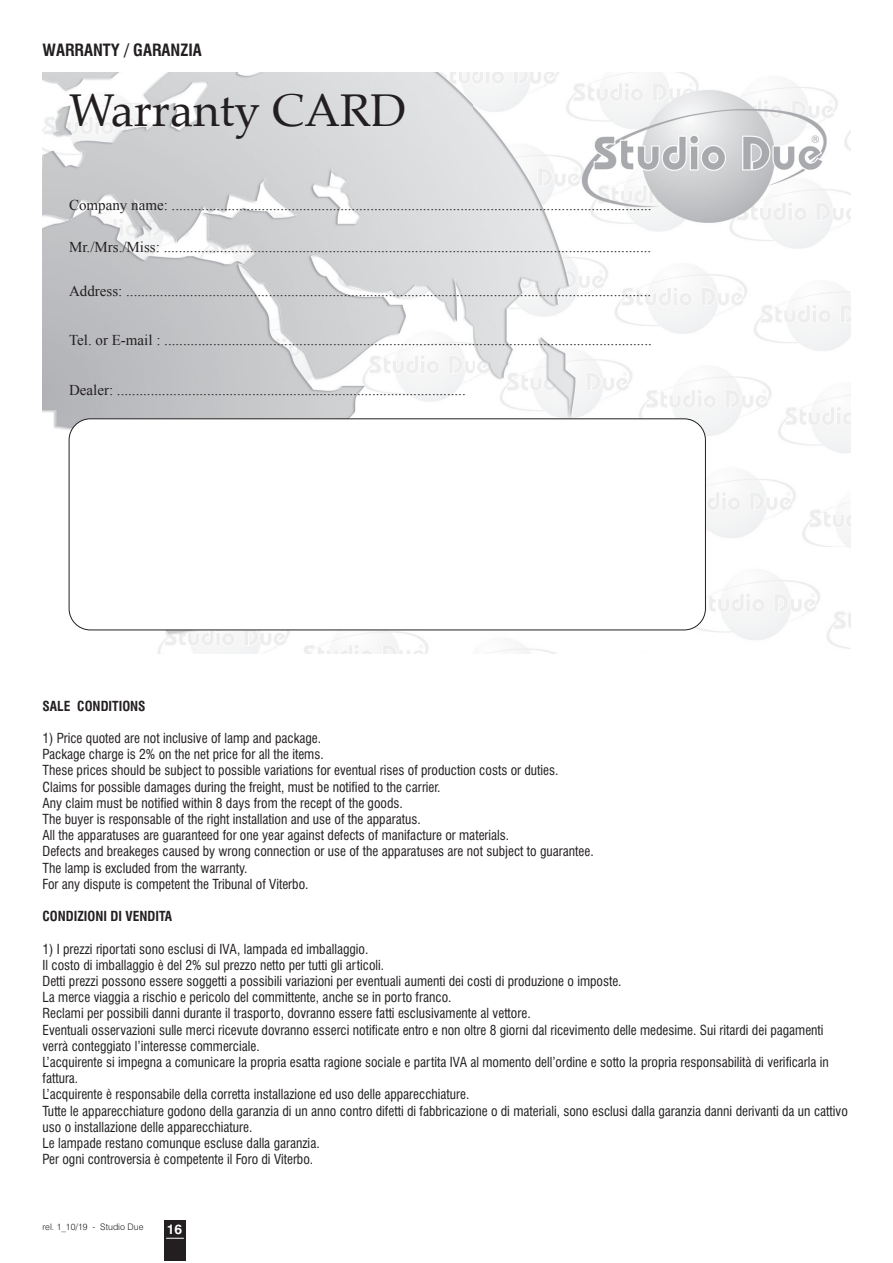
<style>
.page{position:relative;width:893px;height:1263px;background:#fff}
.page>*{position:absolute;margin:0;border:0;box-sizing:border-box;transform-origin:0 0}
.t1{font:45.9px "Palatino";color:#231f20}
.t2{font:700 condensed 16.5px "Swiss 721 BT";color:#231f20}
.t3{font:15px "Times New Roman";color:#231f20}
.t4{font:condensed 13.5px/16.2px "Swiss 721 BT";color:#231f20}
.t5{font:700 condensed 13.5px "Swiss 721 BT";color:#231f20}
.t6{font:700 13.5px "Swiss 721 BT";color:#fff}
.t7{font:300 9px "Swiss 721 BT";color:#231f20}
</style>
<div class="page">
<div style="left:164px;top:1220px;width:21px;height:41px;background:#231f20"></div>
<svg style="left:166px;top:1238px;width:18px;height:1px"></svg>
<img style="left:42px;top:72px;width:808px;height:582px">
<div style="left:69px;top:419px;width:636px;height:211px;background:#fff;border-radius:21px"></div>
<div style="left:69px;top:418px;width:637px;height:212px;border:1px solid #231f20;border-radius:21px"></div>
<p class="t2" style="left:42px;top:42px;width:161px">WARRANTY / GARANZIA</p>
<h1 class="t1" style="left:69px;top:88px;width:339px">Warranty CARD</h1>
<p class="t3" style="left:69px;top:196px;width:584px">Company name: ................................................................................................................................</p>
<p class="t3" style="left:69px;top:239px;width:584px">Mr./Mrs./Miss: ..................................................................................................................................</p>
<p class="t3" style="left:69px;top:283px;width:584px">Address: ............................................................................................................................................</p>
<p class="t3" style="left:69px;top:331px;width:584px">Tel. or E-mail : ..................................................................................................................................</p>
<p class="t3" style="left:69px;top:382px;width:398px">Dealer: .............................................................................................</p>
<p class="t5" style="left:42px;top:699px;width:105px">SALE CONDITIONS</p>
<p class="t4" style="left:42px;top:731px;width:553px">1) Price quoted are not inclusive of lamp and package.<br>Package charge is 2% on the net price for all the items.<br>These prices should be subject to possible variations for eventual rises of production costs or duties.<br>Claims for possible damages during the freight, must be notified to the carrier.<br>Any claim must be notified within 8 days from the recept of the goods.<br>The buyer is responsable of the right installation and use of the apparatus.<br>All the apparatuses are guaranteed for one year against defects of manifacture or materials.<br>Defects and breakeges caused by wrong connection or use of the apparatuses are not subject to guarantee.<br>The lamp is excluded from the warranty.<br>For any dispute is competent the Tribunal of Viterbo.</p>
<p class="t5" style="left:42px;top:910px;width:131px">CONDIZIONI DI VENDITA</p>
<p class="t4" style="left:42px;top:941px;width:807px">1) I prezzi riportati sono esclusi di IVA, lampada ed imballaggio.<br>Il costo di imballaggio è del 2% sul prezzo netto per tutti gli articoli.<br>Detti prezzi possono essere soggetti a possibili variazioni per eventuali aumenti dei costi di produzione o imposte.<br>La merce viaggia a rischio e pericolo del committente, anche se in porto franco.<br>Reclami per possibili danni durante il trasporto, dovranno essere fatti esclusivamente al vettore.<br>Eventuali osservazioni sulle merci ricevute dovranno esserci notificate entro e non oltre 8 giorni dal ricevimento delle medesime. Sui ritardi dei pagamenti verrà conteggiato l’interesse commerciale.<br>L’acquirente si impegna a comunicare la propria esatta ragione sociale e partita IVA al momento dell’ordine e sotto la propria responsabilità di verificarla in fattura.<br>L’acquirente è responsabile della corretta installazione ed uso delle apparecchiature.<br>Tutte le apparecchiature godono della garanzia di un anno contro difetti di fabbricazione o di materiali, sono esclusi dalla garanzia danni derivanti da un cattivo uso o installazione delle apparecchiature.<br>Le lampade restano comunque escluse dalla garanzia.<br>Per ogni controversia è competente il Foro di Viterbo.</p>
<p class="t7" style="left:43px;top:1222px;width:102px">rel. 1_10/19 - Studio Due</p>
<p class="t6" style="left:167px;top:1224px;width:17px">16</p>
</div>
